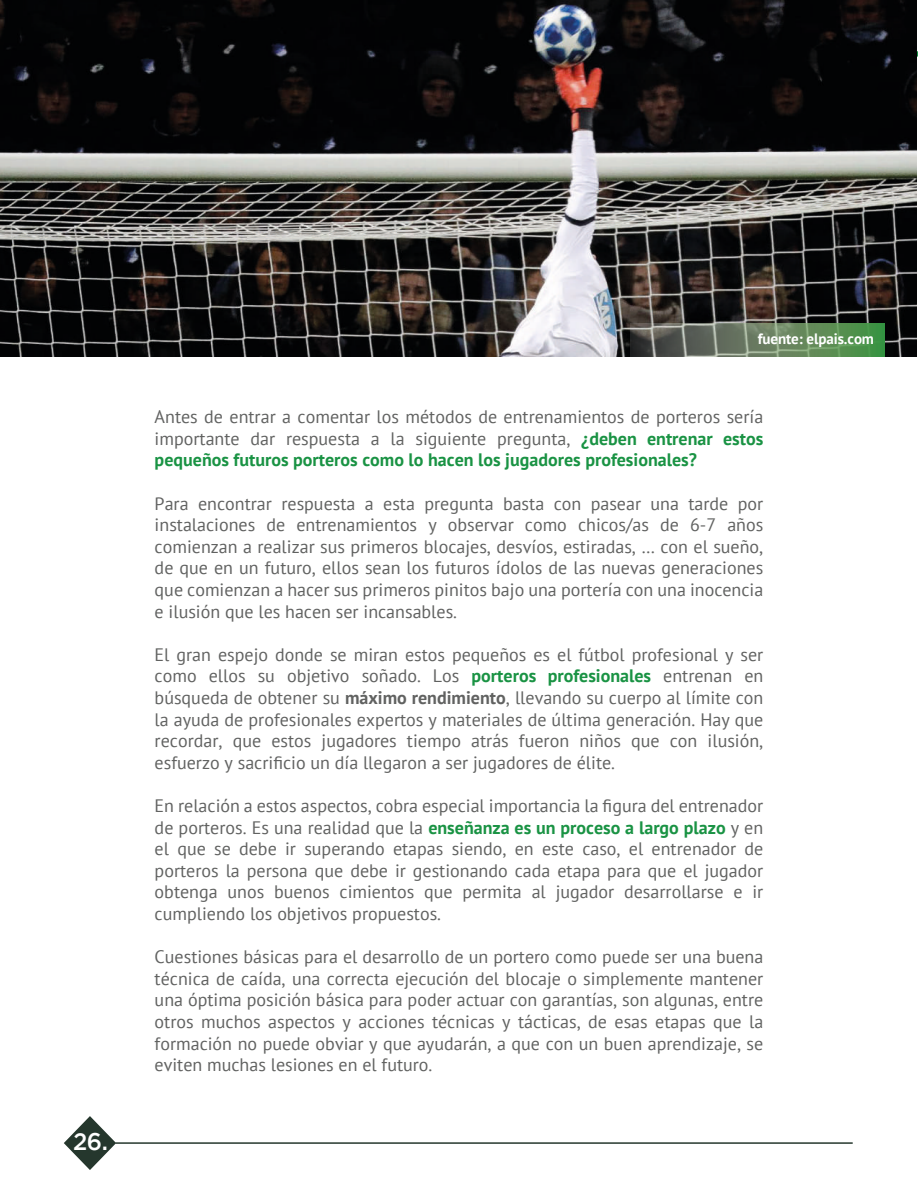
<style>
.page{position:relative;width:918px;height:1188px;background:#fff}
.page>*{position:absolute;margin:0;border:0;box-sizing:border-box;transform-origin:0 0}
.t1{font:500 24px "Gotham";color:#fff}
.t2{font:18px/21.6px "PT Sans";color:#616261;text-align:justify}
.t3{font:700 15px "PT Sans";letter-spacing:-.005em;color:#fff}
.s1{font-weight:700;color:#1a9344}
.s2{font-weight:700}
</style>
<div class="page">
<hr style="left:115px;top:1142px;width:738px;height:2px;background:#25372d">
<svg style="left:64px;top:1116px;width:52px;height:54px"></svg>
<img style="left:0;top:0;width:916px;height:356px">
<svg style="left:630px;top:323px;width:255px;height:33px;background:#617c5c"></svg>
<h1 class="t1" style="left:73px;top:1128px;width:36px">26.</h1>
<p class="t3" style="left:758px;top:329px;width:118px">fuente: elpais.com</p>
<p class="t2" style="left:155px;top:406px;width:610px">Antes de entrar a comentar los métodos de entrenamientos de porteros sería importante dar respuesta a la siguiente pregunta, <span class="s1">¿deben entrenar estos pequeños futuros porteros como lo hacen los jugadores profesionales?</span></p>
<p class="t2" style="left:155px;top:492px;width:610px">Para encontrar respuesta a esta pregunta basta con pasear una tarde por instalaciones de entrenamientos y observar como chicos/as de 6-7 años comienzan a realizar sus primeros blocajes, desvíos, estiradas, … con el sueño, de que en un futuro, ellos sean los futuros ídolos de las nuevas generaciones que comienzan a hacer sus primeros pinitos bajo una portería con una inocencia e ilusión que les hacen ser incansables.</p>
<p class="t2" style="left:155px;top:643px;width:610px">El gran espejo donde se miran estos pequeños es el fútbol profesional y ser como ellos su objetivo soñado. Los <span class="s1">porteros profesionales</span> entrenan en búsqueda de obtener su <span class="s2">máximo rendimiento</span>, llevando su cuerpo al límite con la ayuda de profesionales expertos y materiales de última generación. Hay que recordar, que estos jugadores tiempo atrás fueron niños que con ilusión, esfuerzo y sacrificio un día llegaron a ser jugadores de élite.</p>
<p class="t2" style="left:155px;top:794px;width:610px">En relación a estos aspectos, cobra especial importancia la figura del entrenador de porteros. Es una realidad que la <span class="s1">enseñanza es un proceso a largo plazo</span> y en el que se debe ir superando etapas siendo, en este caso, el entrenador de porteros la persona que debe ir gestionando cada etapa para que el jugador obtenga unos buenos cimientos que permita al jugador desarrollarse e ir cumpliendo los objetivos propuestos.</p>
<p class="t2" style="left:155px;top:946px;width:610px">Cuestiones básicas para el desarrollo de un portero como puede ser una buena técnica de caída, una correcta ejecución del blocaje o simplemente mantener una óptima posición básica para poder actuar con garantías, son algunas, entre otros muchos aspectos y acciones técnicas y tácticas, de esas etapas que la formación no puede obviar y que ayudarán, a que con un buen aprendizaje, se eviten muchas lesiones en el futuro.</p>
</div>
